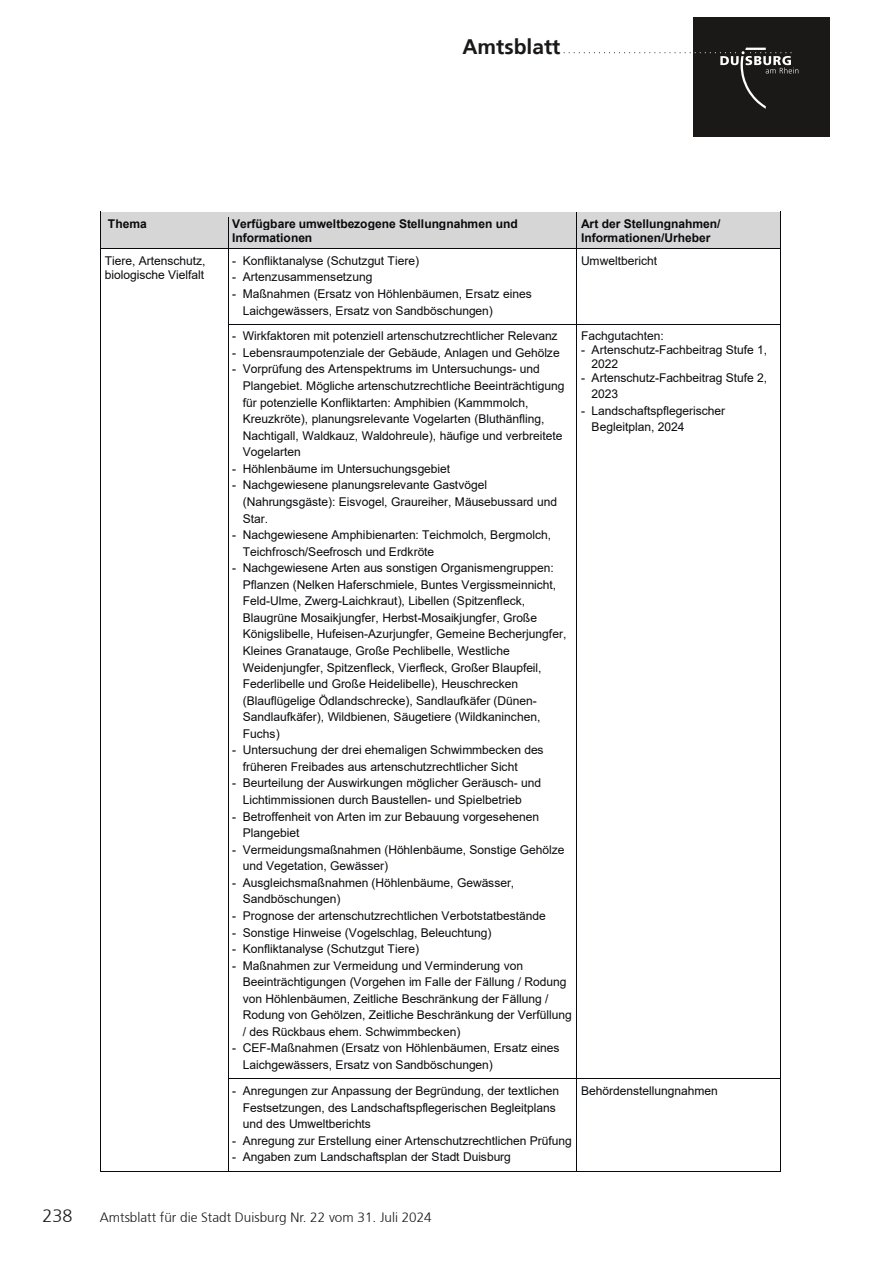
<style>
.page{position:relative;width:893px;height:1263px;background:#fff}
.page>*{position:absolute;margin:0;border:0;box-sizing:border-box;transform-origin:0 0}
.t1{font:72px "Duisburg Logo";color:#1b1917}
.t2{font:700 21px "Frutiger 65";color:#1b1917}
.t3{font:300 18px "Frutiger 45";color:#1b1917}
.t4{font:300 13.5px "Frutiger 45";color:#1b1917}
.t5{font:12px/16.5px "Arial";letter-spacing:-.005em;color:#090a0d}
.t6{font:700 12px/13.8px "Arial";color:#090a0d}
.s1{color:#fff}
</style>
<div class="page">
<div style="left:693px;top:17px;width:136px;height:119px;background:#1b1917"></div>
<div style="left:101px;top:212px;width:127px;height:37px;background:#d6d6d6"></div>
<div style="left:232px;top:217px;width:340px;height:13px;background:#d6d6d6"></div>
<div style="left:232px;top:230px;width:340px;height:14px;background:#d6d6d6"></div>
<div style="left:577px;top:212px;width:203px;height:37px;background:#d6d6d6"></div>
<div style="left:228px;top:212px;width:348px;height:5px;background:#d6d6d6"></div>
<hr style="left:100px;top:217px;width:1px;height:32px;background:#090a0d">
<div style="left:228px;top:244px;width:349px;height:5px;background:#d6d6d6"></div>
<hr style="left:228px;top:217px;width:1px;height:32px;background:#090a0d">
<hr style="left:576px;top:217px;width:1px;height:32px;background:#090a0d">
<hr style="left:780px;top:217px;width:1px;height:32px;background:#090a0d">
<hr style="left:101px;top:249px;width:127px;height:1px;background:#090a0d">
<hr style="left:228px;top:249px;width:348px;height:1px;background:#090a0d">
<hr style="left:577px;top:249px;width:203px;height:1px;background:#090a0d">
<hr style="left:100px;top:254px;width:1px;height:70px;background:#090a0d">
<hr style="left:228px;top:254px;width:1px;height:70px;background:#090a0d">
<hr style="left:576px;top:254px;width:1px;height:70px;background:#090a0d">
<hr style="left:780px;top:254px;width:1px;height:70px;background:#090a0d">
<hr style="left:228px;top:324px;width:348px;height:1px;background:#090a0d">
<hr style="left:577px;top:324px;width:203px;height:1px;background:#090a0d">
<hr style="left:100px;top:329px;width:1px;height:749px;background:#090a0d">
<hr style="left:228px;top:329px;width:1px;height:749px;background:#090a0d">
<hr style="left:576px;top:329px;width:1px;height:749px;background:#090a0d">
<hr style="left:780px;top:329px;width:1px;height:749px;background:#090a0d">
<hr style="left:228px;top:1078px;width:348px;height:1px;background:#090a0d">
<hr style="left:577px;top:1078px;width:203px;height:1px;background:#090a0d">
<hr style="left:100px;top:1084px;width:1px;height:87px;background:#090a0d">
<hr style="left:101px;top:1171px;width:127px;height:1px;background:#090a0d">
<hr style="left:228px;top:1084px;width:1px;height:87px;background:#090a0d">
<hr style="left:228px;top:1171px;width:348px;height:1px;background:#090a0d">
<hr style="left:576px;top:1084px;width:1px;height:87px;background:#090a0d">
<hr style="left:577px;top:1171px;width:203px;height:1px;background:#090a0d">
<hr style="left:780px;top:1084px;width:1px;height:87px;background:#090a0d">
<h2 class="t2" style="left:462px;top:34px;width:100px">Amtsblatt</h2>
<h1 class="t1" style="left:564px;top:-14px;width:236px">..............<span class="s1">...L</span></h1>
<h3 class="t3" style="left:43px;top:1206px;width:32px">238</h3>
<p class="t6" style="left:108px;top:217px;width:40px">Thema</p>
<p class="t6" style="left:232px;top:217px;width:287px">Verfügbare umweltbezogene Stellungnahmen und<br>Informationen</p>
<p class="t6" style="left:581px;top:217px;width:141px">Art der Stellungnahmen/<br>Informationen/Urheber</p>
<p class="t5" style="left:105px;top:254px;width:102px;line-height:13.8px">Tiere, Artenschutz, biologische Vielfalt</p>
<p class="t5" style="left:232px;top:252px;width:188px">- Konfliktanalyse (Schutzgut Tiere)</p>
<p class="t5" style="left:581px;top:252px;width:78px">Umweltbericht</p>
<p class="t5" style="left:232px;top:269px;width:142px">- Artenzusammensetzung</p>
<p class="t5" style="left:243px;top:285px;width:290px;text-indent:-11px">- Maßnahmen (Ersatz von Höhlenbäumen, Ersatz eines<br>Laichgewässers, Ersatz von Sandböschungen)</p>
<p class="t5" style="left:232px;top:328px;width:327px">- Wirkfaktoren mit potenziell artenschutzrechtlicher Relevanz</p>
<p class="t5" style="left:232px;top:344px;width:329px">- Lebensraumpotenziale der Gebäude, Anlagen und Gehölze</p>
<p class="t5" style="left:243px;top:361px;width:323px;text-indent:-11px">- Vorprüfung des Artenspektrums im Untersuchungs- und Plangebiet. Mögliche artenschutzrechtliche Beeinträchtigung für potenzielle Konfliktarten: Amphibien (Kammmolch, Kreuzkröte), planungsrelevante Vogelarten (Bluthänfling, Nachtigall, Waldkauz, Waldohreule), häufige und verbreitete Vogelarten</p>
<p class="t5" style="left:232px;top:460px;width:220px">- Höhlenbäume im Untersuchungsgebiet</p>
<p class="t5" style="left:243px;top:477px;width:316px;text-indent:-11px">- Nachgewiesene planungsrelevante Gastvögel (Nahrungsgäste): Eisvogel, Graureiher, Mäusebussard und<br>Star.</p>
<p class="t5" style="left:243px;top:526px;width:310px;text-indent:-11px">- Nachgewiesene Amphibienarten: Teichmolch, Bergmolch,<br>Teichfrosch/Seefrosch und Erdkröte</p>
<p class="t5" style="left:243px;top:560px;width:325px;text-indent:-11px">- Nachgewiesene Arten aus sonstigen Organismengruppen:<br>Pflanzen (Nelken Haferschmiele, Buntes Vergissmeinnicht, Feld-Ulme, Zwerg-Laichkraut), Libellen (Spitzenfleck, Blaugrüne Mosaikjungfer, Herbst-Mosaikjungfer, Große Königslibelle, Hufeisen-Azurjungfer, Gemeine Becherjungfer, Kleines Granatauge, Große Pechlibelle, Westliche Weidenjungfer, Spitzenfleck, Vierfleck, Großer Blaupfeil, Federlibelle und Große Heidelibelle), Heuschrecken (Blauflügelige Ödlandschrecke), Sandlaufkäfer (Dünen-Sandlaufkäfer), Wildbienen, Säugetiere (Wildkaninchen, Fuchs)</p>
<p class="t5" style="left:243px;top:742px;width:302px;text-indent:-11px">- Untersuchung der drei ehemaligen Schwimmbecken des früheren Freibades aus artenschutzrechtlicher Sicht</p>
<p class="t5" style="left:243px;top:775px;width:300px;text-indent:-11px">- Beurteilung der Auswirkungen möglicher Geräusch- und<br>Lichtimmissionen durch Baustellen- und Spielbetrieb</p>
<p class="t5" style="left:243px;top:808px;width:298px;text-indent:-11px">- Betroffenheit von Arten im zur Bebauung vorgesehenen<br>Plangebiet</p>
<p class="t5" style="left:243px;top:841px;width:323px;text-indent:-11px">- Vermeidungsmaßnahmen (Höhlenbäume, Sonstige Gehölze und Vegetation, Gewässer)</p>
<p class="t5" style="left:243px;top:874px;width:273px;text-indent:-11px">- Ausgleichsmaßnahmen (Höhlenbäume, Gewässer,<br>Sandböschungen)</p>
<p class="t5" style="left:232px;top:907px;width:315px">- Prognose der artenschutzrechtlichen Verbotstatbestände</p>
<p class="t5" style="left:232px;top:924px;width:261px">- Sonstige Hinweise (Vogelschlag, Beleuchtung)</p>
<p class="t5" style="left:232px;top:940px;width:188px">- Konfliktanalyse (Schutzgut Tiere)</p>
<p class="t5" style="left:243px;top:957px;width:331px;text-indent:-11px">- Maßnahmen zur Vermeidung und Verminderung von Beeinträchtigungen (Vorgehen im Falle der Fällung / Rodung von Höhlenbäumen, Zeitliche Beschränkung der Fällung / Rodung von Gehölzen, Zeitliche Beschränkung der Verfüllung / des Rückbaus ehem. Schwimmbecken)</p>
<p class="t5" style="left:243px;top:1040px;width:318px;text-indent:-11px">- CEF-Maßnahmen (Ersatz von Höhlenbäumen, Ersatz eines<br>Laichgewässers, Ersatz von Sandböschungen)</p>
<p class="t5" style="left:243px;top:1082px;width:318px;text-indent:-11px">- Anregungen zur Anpassung der Begründung, der textlichen<br>Festsetzungen, des Landschaftspflegerischen Begleitplans und des Umweltberichts</p>
<p class="t5" style="left:232px;top:1132px;width:341px">- Anregung zur Erstellung einer Artenschutzrechtlichen Prüfung</p>
<p class="t5" style="left:232px;top:1149px;width:280px">- Angaben zum Landschaftsplan der Stadt Duisburg</p>
<p class="t5" style="left:581px;top:328px;width:84px">Fachgutachten:</p>
<p class="t5" style="left:592px;top:343px;width:177px;line-height:13.6px;text-indent:-11px">- Artenschutz-Fachbeitrag Stufe 1,<br>2022</p>
<p class="t5" style="left:592px;top:369px;width:177px;text-indent:-11px">- Artenschutz-Fachbeitrag Stufe 2,<br>2023</p>
<p class="t5" style="left:592px;top:402px;width:135px;text-indent:-11px">- Landschaftspflegerischer<br>Begleitplan, 2024</p>
<p class="t5" style="left:581px;top:1082px;width:138px">Behördenstellungnahmen</p>
<p class="t4" style="left:100px;top:1210px;width:333px">Amtsblatt für die Stadt Duisburg Nr. 22 vom 31. Juli 2024</p>
</div>
